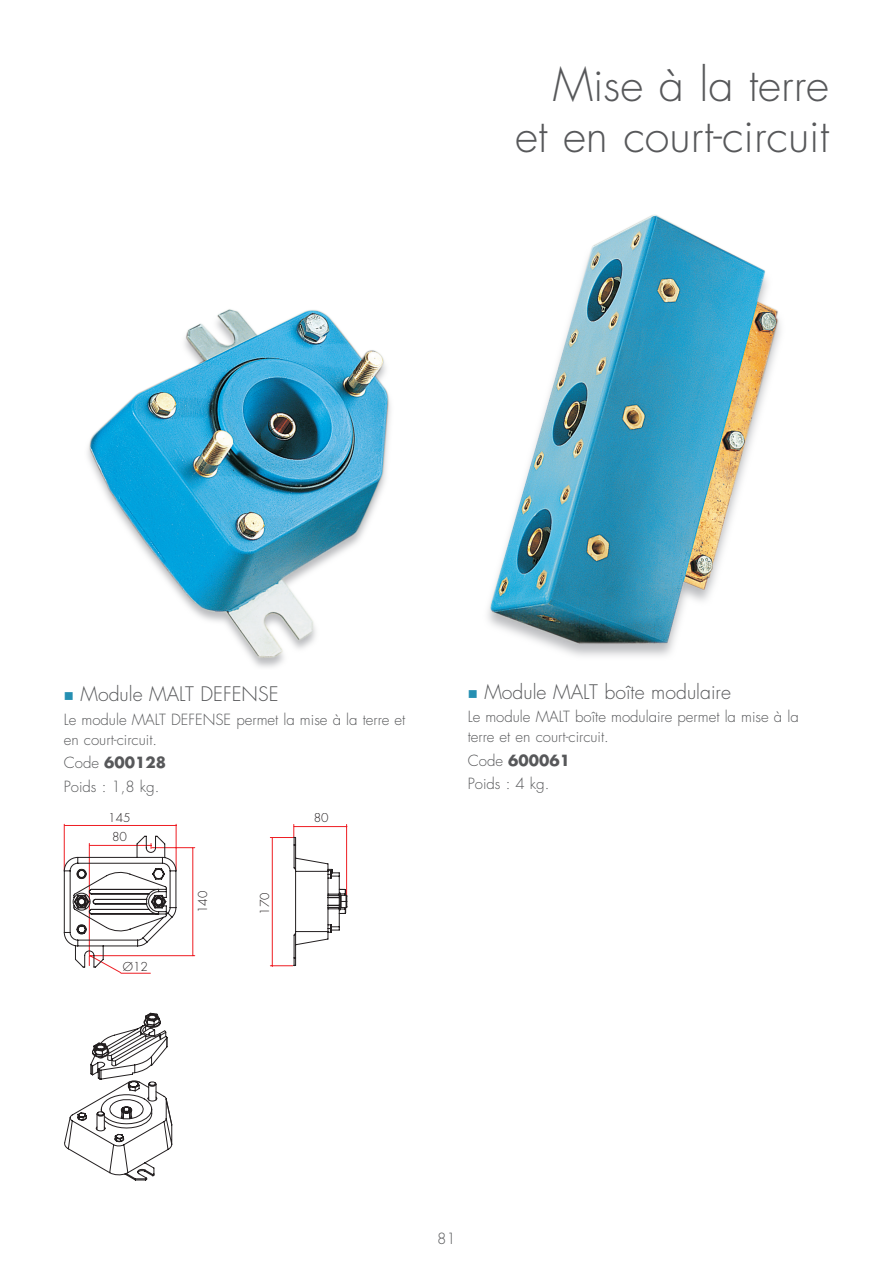
<style>
.page{position:relative;width:893px;height:1263px;background:#fff}
.page>*{position:absolute;margin:0;border:0;box-sizing:border-box;transform-origin:0 0}
.t1{font:300 45px/51px "Futura Std";color:#57585a;text-align:right}
.t2{font:300 19.5px "Futura Std";color:#57585a}
.t3{font:300 15px/19.5px "Futura Std";color:#57585a}
.t4{font:300 12px "Futura Std";color:#231f20}
.s1{color:#258fb2}
.s2{font-weight:700}
</style>
<div class="page">
<img style="left:487px;top:214px;width:294px;height:442px">
<img style="left:87px;top:309px;width:304px;height:359px">
<svg style="left:64px;top:824px;width:283px;height:12px"></svg>
<svg style="left:64px;top:1143px;width:109px;height:37px"></svg>
<svg style="left:64px;top:836px;width:283px;height:307px"></svg>
<h1 class="t1" style="left:515px;top:60px;width:315px">Mise à la terre et en court-circuit</h1>
<h2 class="t2" style="left:64px;top:682px;width:216px"><span class="s1">■</span> Module MALT DEFENSE</h2>
<p class="t3" style="left:64px;top:710px;width:343px">Le module MALT DEFENSE permet la mise à la terre et en court-circuit.</p>
<p class="t3" style="left:64px;top:751px;width:104px;line-height:23.7px">Code <span class="s2">600128<br></span>Poids : 1,8 kg.</p>
<p class="t4" style="left:108px;top:810px;width:24px">145</p>
<p class="t4" style="left:314px;top:810px;width:16px">80</p>
<p class="t4" style="left:112px;top:830px;width:16px">80</p>
<p class="t4" style="left:123px;top:959px;width:27px">Ø12</p>
<p class="t4" style="left:196px;top:913px;width:24px;rotate:-90deg">140</p>
<p class="t4" style="left:257px;top:914px;width:24px;rotate:-90deg">170</p>
<h2 class="t2" style="left:468px;top:680px;width:265px"><span class="s1">■</span> Module MALT boîte modulaire</h2>
<p class="t3" style="left:468px;top:708px;width:333px">Le module MALT boîte modulaire permet la mise à la terre et en court-circuit.</p>
<p class="t3" style="left:468px;top:749px;width:104px;line-height:23.7px">Code <span class="s2">600061<br></span>Poids : 4 kg.</p>
<p class="t3" style="left:437px;top:1229px;width:20px">81</p>
</div>
